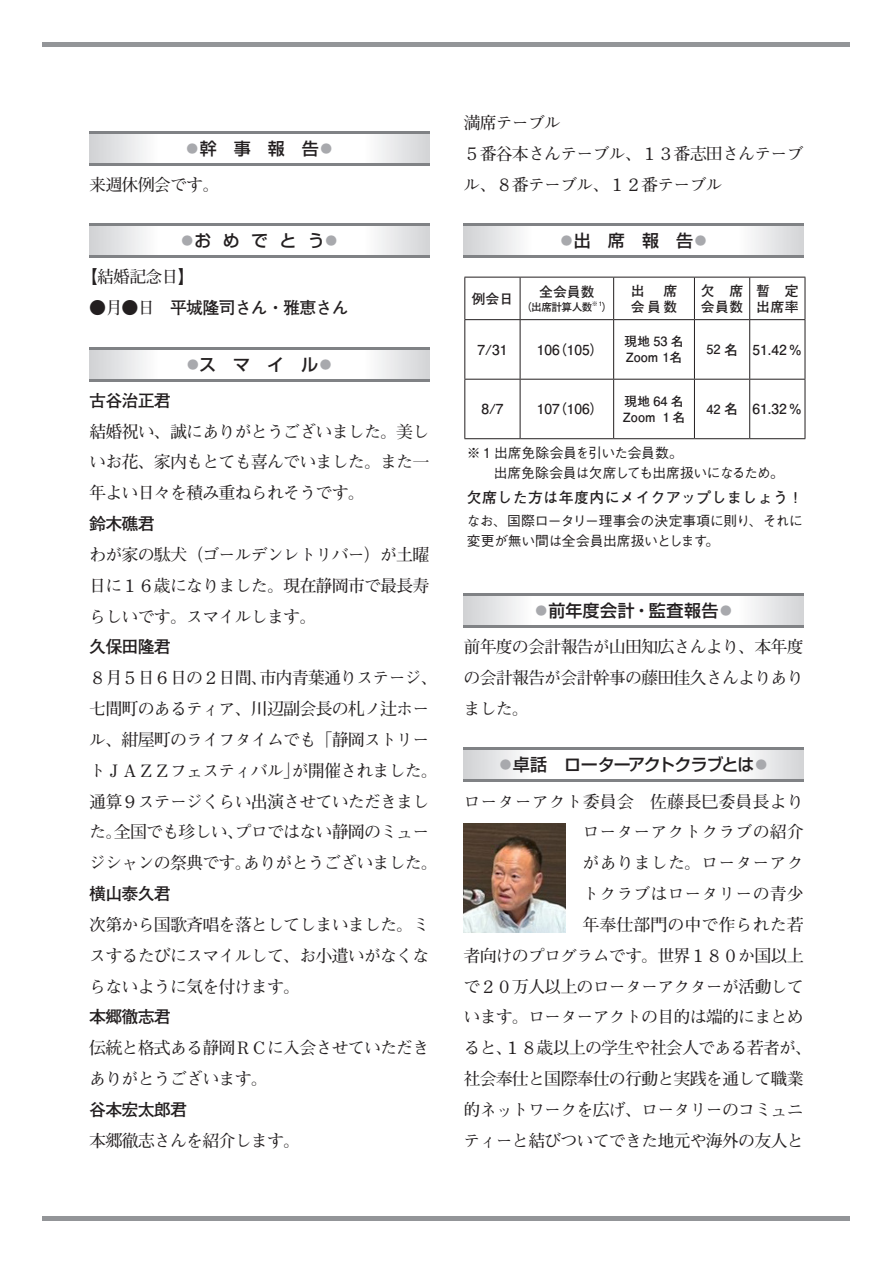
<style>
.page{position:relative;width:893px;height:1263px;background:#fff}
.page>*{position:absolute;margin:0;border:0;box-sizing:border-box;transform-origin:0 0}
.英数____インデント_2行目から4{font:700 16.95px/30.9px "Futo Min A101 Pro";letter-spacing:-.05em;color:#231f20;text-align:justify}
.英数____インデント_2行目から4-2{font:700 16.95px "Futo Go B101 Pro";letter-spacing:-.05em;color:#231f20}
.英数____インデント_2行目から4-3{font:700 16.95px "Futo Min A101 Pro";color:#231f20}
.t1{font:500 16.95px "Shin Go Pro";letter-spacing:-.02em;color:#231f20}
.英数____インデント_2行目から4-4{font:700 16.95px "Futo Min A101 Pro";letter-spacing:.005em;color:#231f20}
.t2{font:500 16.95px "Shin Go Pro";letter-spacing:-.05em;color:#231f20}
.t3{font:500 16.95px "Shin Go Pro";letter-spacing:.025em;color:#231f20}
.t4{font:700 14.85px "Futo Go B101 Pro";letter-spacing:.03em;color:#231f20}
.t5{font:500 13.8px/19.2px "Gothic BBB Pro";letter-spacing:-.025em;color:#231f20}
.t6{font:700 13.8px "Futo Go B101 Pro";color:#231f20}
.t7{font:700 12.75px "Futo Go B101 Pro";color:#231f20}
.t8{font:700 10.65px "Futo Go B101 Pro";letter-spacing:-.05em;color:#231f20}
.t9{font:700 6.15px "Futo Go B101 Pro";color:#231f20}
.s1{font-weight:400;color:#a8a9ad}
.s2{font-family:"Futo Min A101 Pro"}
.s3{font-size:13.8px}
</style>
<div class="page">
<svg style="left:89px;top:133px;width:340px;height:30px"></svg>
<hr style="left:89px;top:131px;width:340px;height:2px;background:#808285">
<hr style="left:89px;top:163px;width:340px;height:2px;background:#808285">
<svg style="left:89px;top:226px;width:340px;height:30px"></svg>
<hr style="left:89px;top:224px;width:340px;height:2px;background:#808285">
<hr style="left:89px;top:256px;width:340px;height:2px;background:#808285">
<svg style="left:89px;top:349px;width:340px;height:30px"></svg>
<hr style="left:89px;top:347px;width:340px;height:2px;background:#808285">
<hr style="left:89px;top:379px;width:340px;height:2px;background:#808285">
<svg style="left:463px;top:226px;width:341px;height:30px"></svg>
<hr style="left:463px;top:224px;width:341px;height:2px;background:#808285">
<hr style="left:463px;top:256px;width:341px;height:2px;background:#808285">
<hr style="left:464px;top:277px;width:56px;height:1px;background:#231f20">
<hr style="left:464px;top:277px;width:1px;height:42px;background:#231f20">
<hr style="left:520px;top:277px;width:94px;height:1px;background:#231f20">
<hr style="left:520px;top:277px;width:1px;height:42px;background:#231f20">
<hr style="left:614px;top:277px;width:80px;height:1px;background:#231f20">
<hr style="left:613px;top:277px;width:1px;height:42px;background:#231f20">
<hr style="left:694px;top:277px;width:56px;height:1px;background:#231f20">
<hr style="left:694px;top:277px;width:1px;height:42px;background:#231f20">
<hr style="left:750px;top:277px;width:55px;height:1px;background:#231f20">
<hr style="left:749px;top:277px;width:1px;height:42px;background:#231f20">
<hr style="left:805px;top:277px;width:1px;height:42px;background:#231f20">
<hr style="left:464px;top:319px;width:56px;height:1px;background:#231f20">
<hr style="left:464px;top:320px;width:1px;height:59px;background:#231f20">
<hr style="left:520px;top:319px;width:94px;height:1px;background:#231f20">
<hr style="left:520px;top:320px;width:1px;height:59px;background:#231f20">
<hr style="left:614px;top:319px;width:80px;height:1px;background:#231f20">
<hr style="left:613px;top:320px;width:1px;height:59px;background:#231f20">
<hr style="left:694px;top:319px;width:56px;height:1px;background:#231f20">
<hr style="left:694px;top:320px;width:1px;height:59px;background:#231f20">
<hr style="left:750px;top:319px;width:55px;height:1px;background:#231f20">
<hr style="left:749px;top:320px;width:1px;height:59px;background:#231f20">
<hr style="left:805px;top:320px;width:1px;height:59px;background:#231f20">
<hr style="left:464px;top:379px;width:56px;height:1px;background:#231f20">
<hr style="left:464px;top:380px;width:1px;height:58px;background:#231f20">
<hr style="left:520px;top:379px;width:94px;height:1px;background:#231f20">
<hr style="left:520px;top:380px;width:1px;height:58px;background:#231f20">
<hr style="left:614px;top:379px;width:80px;height:1px;background:#231f20">
<hr style="left:613px;top:380px;width:1px;height:58px;background:#231f20">
<hr style="left:694px;top:379px;width:56px;height:1px;background:#231f20">
<hr style="left:694px;top:380px;width:1px;height:58px;background:#231f20">
<hr style="left:750px;top:379px;width:55px;height:1px;background:#231f20">
<hr style="left:749px;top:380px;width:1px;height:58px;background:#231f20">
<hr style="left:805px;top:380px;width:1px;height:58px;background:#231f20">
<hr style="left:464px;top:438px;width:56px;height:1px;background:#231f20">
<hr style="left:520px;top:438px;width:94px;height:1px;background:#231f20">
<hr style="left:614px;top:438px;width:80px;height:1px;background:#231f20">
<hr style="left:694px;top:438px;width:56px;height:1px;background:#231f20">
<hr style="left:750px;top:438px;width:55px;height:1px;background:#231f20">
<svg style="left:463px;top:596px;width:341px;height:30px"></svg>
<hr style="left:463px;top:594px;width:341px;height:2px;background:#808285">
<hr style="left:463px;top:626px;width:341px;height:2px;background:#808285">
<svg style="left:463px;top:750px;width:341px;height:30px"></svg>
<hr style="left:463px;top:748px;width:341px;height:2px;background:#808285">
<hr style="left:463px;top:780px;width:341px;height:2px;background:#808285">
<hr style="left:43px;top:43px;width:807px;height:4px;background:#939598">
<hr style="left:43px;top:1216px;width:807px;height:4px;background:#939598">
<img style="left:463px;top:823px;width:103px;height:110px">
<p class="t1" style="left:184px;top:134px;width:153px"><span class="s1">◦</span>幹　事　報　告<span class="s1">◦</span></p>
<p class="英数____インデント_2行目から4" style="left:89px;top:167px;width:132px">来週休例会です。</p>
<p class="t1" style="left:179px;top:227px;width:162px"><span class="s1">◦</span>お め で と う<span class="s1">◦</span></p>
<p class="英数____インデント_2行目から4" style="left:81px;top:259px;width:115px">【結婚記念日】</p>
<p class="英数____インデント_2行目から4-2" style="left:89px;top:294px;width:261px"><span class="s2">●月●日　</span>平城隆司さん・雅恵さん</p>
<p class="t1" style="left:185px;top:350px;width:151px"><span class="s1">◦</span>ス　マ　イ　ル<span class="s1">◦</span></p>
<p class="英数____インデント_2行目から4-2" style="left:89px;top:387px;width:83px">古谷治正君</p>
<p class="英数____インデント_2行目から4" style="left:89px;top:414px;width:342px">結婚祝い、誠にありがとうございました。美しいお花、家内もとても喜んでいました。また一年よい日々を積み重ねられそうです。</p>
<p class="英数____インデント_2行目から4-2" style="left:89px;top:510px;width:67px">鈴木礁君</p>
<p class="英数____インデント_2行目から4" style="left:89px;top:537px;width:342px">わが家の駄犬（ゴールデンレトリバー）が土曜日に１６歳になりました。現在静岡市で最長寿らしいです。スマイルします。</p>
<p class="英数____インデント_2行目から4-2" style="left:89px;top:633px;width:83px">久保田隆君</p>
<p class="英数____インデント_2行目から4" style="left:89px;top:660px;width:350px;text-align:left">８月５日６日の２日間、市内青葉通りステージ、七間町のあるティア、川辺副会長の札ノ辻ホール、紺屋町のライフタイムでも「静岡ストリートＪＡＺＺフェスティバル」が開催されました。通算９ステージくらい出演させていただきました。全国でも珍しい、プロではない静岡のミュージシャンの祭典です。ありがとうございました。</p>
<p class="英数____インデント_2行目から4-2" style="left:89px;top:880px;width:83px">横山泰久君</p>
<p class="英数____インデント_2行目から4" style="left:89px;top:907px;width:342px">次第から国歌斉唱を落としてしまいました。ミスするたびにスマイルして、お小遣いがなくならないように気を付けます。</p>
<p class="英数____インデント_2行目から4-2" style="left:89px;top:1003px;width:83px">本郷徹志君</p>
<p class="英数____インデント_2行目から4" style="left:89px;top:1030px;width:342px">伝統と格式ある静岡ＲＣに入会させていただきありがとうございます。</p>
<p class="英数____インデント_2行目から4-2" style="left:89px;top:1096px;width:99px">谷本宏太郎君</p>
<p class="英数____インデント_2行目から4" style="left:89px;top:1123px;width:212px">本郷徹志さんを紹介します。</p>
<p class="英数____インデント_2行目から4" style="left:463px;top:105px;width:99px">満席テーブル</p>
<p class="英数____インデント_2行目から4" style="left:463px;top:136px;width:342px">５番谷本さんテーブル、１３番志田さんテーブル、８番テーブル、１２番テーブル</p>
<p class="t6" style="left:472px;top:287px;width:43px">例会日</p>
<p class="t1" style="left:558px;top:227px;width:153px"><span class="s1">◦</span>出　席　報　告<span class="s1">◦</span></p>
<p class="t6" style="left:539px;top:280px;width:57px">全会員数</p>
<p class="t8" style="left:521px;top:298px;width:73px">（出席計算人数</p>
<p class="t9" style="left:592px;top:298px;width:12px">※1</p>
<p class="t8" style="left:602px;top:298px;width:12px">）</p>
<p class="t6" style="left:631px;top:279px;width:15px">出</p>
<p class="t6" style="left:664px;top:279px;width:15px">席</p>
<p class="t6" style="left:631px;top:295px;width:48px">会員数</p>
<p class="t6" style="left:701px;top:279px;width:44px">欠 席</p>
<p class="t6" style="left:701px;top:295px;width:44px">会員数</p>
<p class="t6" style="left:756px;top:279px;width:44px">暫 定</p>
<p class="t6" style="left:756px;top:295px;width:44px">出席率</p>
<p class="t6" style="left:477px;top:338px;width:31px">7/31</p>
<p class="t6" style="left:537px;top:338px;width:68px">106（105）</p>
<p class="t6" style="left:481px;top:398px;width:24px">8/7</p>
<p class="t6" style="left:537px;top:398px;width:68px">107（106）</p>
<p class="t7" style="left:625px;top:331px;width:60px">現地 53 名</p>
<p class="t7" style="left:626px;top:347px;width:58px">Zoom 1名</p>
<p class="t7" style="left:625px;top:391px;width:60px">現地 64 名</p>
<p class="t7" style="left:623px;top:407px;width:64px">Zoom １名</p>
<p class="t7" style="left:706px;top:339px;width:33px">52 <span class="s3">名</span></p>
<p class="t6" style="left:752px;top:338px;width:51px">51.42％</p>
<p class="t7" style="left:706px;top:399px;width:33px">42 <span class="s3">名</span></p>
<p class="t6" style="left:752px;top:398px;width:51px">61.32％</p>
<p class="t5" style="left:467px;top:442px;width:218px">※ 1 出席免除会員を引いた会員数。</p>
<p class="t5" style="left:467px;top:461px;width:319px">　　出席免除会員は欠席しても出席扱いになるため。</p>
<p class="t4" style="left:467px;top:485px;width:337px">欠席した方は年度内にメイクアップしましょう！</p>
<p class="t5" style="left:467px;top:510px;width:337px">なお、国際ロータリー理事会の決定事項に則り、それに変更が無い間は全会員出席扱いとします。</p>
<p class="t3" style="left:533px;top:597px;width:203px"><span class="s1">◦</span>前年度会計・監査報告<span class="s1">◦</span></p>
<p class="英数____インデント_2行目から4" style="left:463px;top:629px;width:342px">前年度の会計報告が山田知広さんより、本年度の会計報告が会計幹事の藤田佳久さんよりありました。</p>
<p class="t2" style="left:497px;top:751px;width:274px"><span class="s1">◦</span>卓話　ローターアクトクラブとは<span class="s1">◦</span></p>
<p class="英数____インデント_2行目から4-4" style="left:463px;top:788px;width:342px">ローターアクト委員会　佐藤長巳委員長より</p>
<p class="英数____インデント_2行目から4-3" style="left:583px;top:819px;width:223px">ローターアクトクラブの紹介</p>
<p class="英数____インデント_2行目から4-4" style="left:583px;top:849px;width:223px">がありました。ローターアク</p>
<p class="英数____インデント_2行目から4-3" style="left:583px;top:880px;width:223px">トクラブはロータリーの青少</p>
<p class="英数____インデント_2行目から4-3" style="left:583px;top:911px;width:223px">年奉仕部門の中で作られた若</p>
<p class="英数____インデント_2行目から4" style="left:463px;top:938px;width:342px">者向けのプログラムです。世界１８０か国以上</p>
<p class="英数____インデント_2行目から4" style="left:463px;top:969px;width:342px">で２０万人以上のローターアクターが活動して</p>
<p class="英数____インデント_2行目から4" style="left:463px;top:999px;width:342px">います。ローターアクトの目的は端的にまとめ</p>
<p class="英数____インデント_2行目から4" style="left:463px;top:1030px;width:350px">ると、１８歳以上の学生や社会人である若者が、</p>
<p class="英数____インデント_2行目から4" style="left:463px;top:1061px;width:342px">社会奉仕と国際奉仕の行動と実践を通して職業</p>
<p class="英数____インデント_2行目から4" style="left:463px;top:1092px;width:342px">的ネットワークを広げ、ロータリーのコミュニ</p>
<p class="英数____インデント_2行目から4" style="left:463px;top:1123px;width:342px">ティーと結びついてできた地元や海外の友人と</p>
</div>
